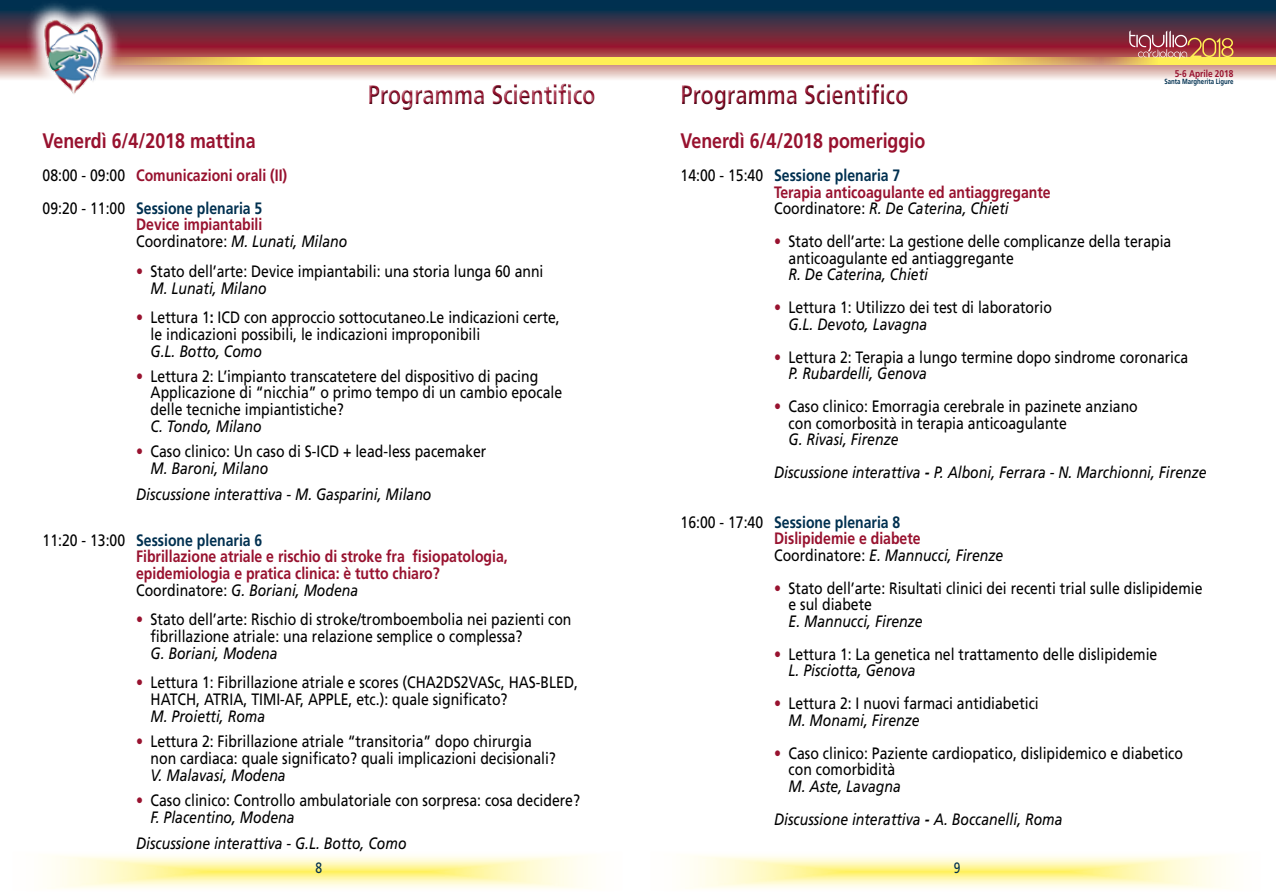
<style>
.page{position:relative;width:1276px;height:893px;background:#fff}
.page>*{position:absolute;margin:0;border:0;box-sizing:border-box;transform-origin:0 0}
.t1{font:700 27px "Frutiger LT Std";color:#98122f;scale:.8 1}
.t2{font:700 21px "Frutiger LT Std";color:#98122f;scale:.85 1}
.t3{font:16.5px/16.5px "Frutiger LT Std";color:#000;scale:.85 1}
.t4{font:italic 16.5px/33px "Frutiger LT Std";color:#000;scale:.85 1}
.t5{font:700 16.5px/16.8px "Frutiger LT Std";color:#98122f;scale:.85 1}
.t6{font:15px "Frutiger LT Std";color:#003050;scale:.8 1}
.t7{font:700 9.75px "Frutiger LT Std";color:#98122f;scale:.85 1}
.t8{font:700 7.5px "Frutiger LT Std";color:#003050;scale:.81 1}
.s1{font-weight:700;color:#98122f}
.s2{font-weight:700;color:#003050}
.s3{font-weight:400;color:#000}
.s4{font-weight:400;font-style:italic;color:#000}
.s5{color:#98122f}
.s6{font-style:italic}
.s7{font-weight:700}
.s8{color:#003050}
</style>
<div class="page">
<svg style="left:0;top:0;width:638px;height:80px;background:#75505d"></svg>
<svg style="left:638px;top:0;width:638px;height:80px;background:#73525f"></svg>
<svg style="left:1113px;top:58px;width:163px;height:7px"></svg>
<svg style="left:638px;top:58px;width:475px;height:7px;background:#f5de59"></svg>
<img style="left:25px;top:0;width:97px;height:80px">
<img style="left:43px;top:18px;width:61px;height:76px">
<svg style="left:104px;top:58px;width:534px;height:7px;background:#f6df5a"></svg>
<svg style="left:51px;top:856px;width:537px;height:33px;background:#fff9c6"></svg>
<svg style="left:689px;top:856px;width:537px;height:33px;background:#fff9c6"></svg>
<svg style="left:1129px;top:30px;width:104px;height:30px;background:#aa6555"></svg>
<div style="left:367px;top:83px;width:230px;height:29px;background:#000;opacity:.5"></div>
<div style="left:680px;top:83px;width:229px;height:29px;background:#000;opacity:.5"></div>
<h1 class="t1" style="left:368px;top:79px;width:286px">Programma Scientifico</h1>
<h1 class="t1" style="left:680px;top:79px;width:286px">Programma Scientifico</h1>
<p class="t7" style="left:1174px;top:68px;width:71px">5-6 Aprile 2018</p>
<p class="t8" style="left:1164px;top:77px;width:87px">Santa Margherita Ligure</p>
<p class="t2" style="left:43px;top:128px;width:252px">Venerdì 6/4/2018 mattina</p>
<p class="t3" style="left:43px;top:158px;width:289px;line-height:33px">08:00 - 09:00 <span class="s1">Comunicazioni orali (II)<br></span>09:20 - 11:00 <span class="s2">Sessione plenaria 5</span></p>
<p class="t5" style="left:136px;top:216px;width:250px;line-height:17.2px">Device impiantabili<br><span class="s3">Coordinatore:</span> <span class="s4">M. Lunati, Milano</span></p>
<p class="t3" style="left:151px;top:262px;width:464px;line-height:17.2px;text-indent:-14px"><span class="s5">•</span> Stato dell’arte: Device impiantabili: una storia lunga 60 anni<br><span class="s6">M. Lunati, Milano</span></p>
<p class="t3" style="left:151px;top:309px;width:483px;text-indent:-14px"><span class="s5">•</span> Lettura 1<span class="s7">:</span> ICD con approccio sottocutaneo.Le indicazioni certe, le indicazioni possibili, le indicazioni improponibili</p>
<p class="t4" style="left:151px;top:335px;width:133px">G.L. Botto, Como</p>
<p class="t3" style="left:151px;top:368px;width:486px;text-indent:-14px"><span class="s5">•</span> Lettura 2: L’impianto transcatetere del dispositivo di pacing<br>Applicazione di “nicchia” o primo tempo di un cambio epocale delle tecniche impiantistiche?</p>
<p class="t4" style="left:151px;top:410px;width:132px">C. Tondo, Milano</p>
<p class="t3" style="left:151px;top:443px;width:396px;line-height:17.2px;text-indent:-14px"><span class="s5">•</span> Caso clinico: Un caso di S-ICD + lead-less pacemaker<br><span class="s6">M. Baroni, Milano</span></p>
<p class="t4" style="left:136px;top:478px;width:349px">Discussione interattiva - M. Gasparini, Milano</p>
<p class="t5" style="left:136px;top:532px;width:439px;text-indent:-94px"><span class="s3">11:20 - 13:00</span> <span class="s8">Sessione plenaria 6<br></span>Fibrillazione atriale e rischio di stroke fra fisiopatologia, epidemiologia e pratica clinica: è tutto chiaro?<br><span class="s3">Coordinatore:</span> <span class="s4">G. Boriani, Modena</span></p>
<p class="t3" style="left:151px;top:611px;width:497px;text-indent:-14px"><span class="s5">•</span> Stato dell’arte: Rischio di stroke/tromboembolia nei pazienti con fibrillazione atriale: una relazione semplice o complessa?</p>
<p class="t4" style="left:151px;top:637px;width:151px">G. Boriani, Modena</p>
<p class="t3" style="left:151px;top:674px;width:504px;text-indent:-14px"><span class="s5">•</span> Lettura 1: Fibrillazione atriale e scores (CHA2DS2VASc, HAS-BLED,<br>HATCH, ATRIA, TIMI-AF, APPLE, etc.): quale significato?</p>
<p class="t4" style="left:151px;top:700px;width:136px">M. Proietti, Roma</p>
<p class="t3" style="left:151px;top:733px;width:478px;text-indent:-14px"><span class="s5">•</span> Lettura 2: Fibrillazione atriale “transitoria” dopo chirurgia non cardiaca: quale significato? quali implicazioni decisionali?</p>
<p class="t4" style="left:151px;top:759px;width:160px">V. Malavasi, Modena</p>
<p class="t3" style="left:151px;top:791px;width:507px;line-height:17.2px;text-indent:-14px"><span class="s5">•</span> Caso clinico: Controllo ambulatoriale con sorpresa: cosa decidere?<br><span class="s6">F. Placentino, Modena</span></p>
<p class="t4" style="left:136px;top:827px;width:320px">Discussione interattiva - G.L. Botto, Como</p>
<p class="t2" style="left:680px;top:128px;width:289px">Venerdì 6/4/2018 pomeriggio</p>
<p class="t5" style="left:774px;top:167px;width:327px;text-indent:-94px"><span class="s3">14:00 - 15:40</span> <span class="s8">Sessione plenaria 7<br></span>Terapia anticoagulante ed antiaggregante<br><span class="s3">Coordinatore:</span> <span class="s4">R. De Caterina, Chieti</span></p>
<p class="t3" style="left:788px;top:233px;width:452px;text-indent:-14px"><span class="s5">•</span> Stato dell’arte: La gestione delle complicanze della terapia anticoagulante ed antiaggregante</p>
<p class="t4" style="left:788px;top:258px;width:166px">R. De Caterina, Chieti</p>
<p class="t3" style="left:788px;top:299px;width:311px;text-indent:-14px"><span class="s5">•</span> Lettura 1: Utilizzo dei test di laboratorio<br><span class="s6">G.L. Devoto, Lavagna</span></p>
<p class="t3" style="left:788px;top:349px;width:472px;text-indent:-14px"><span class="s5">•</span> Lettura 2: Terapia a lungo termine dopo sindrome coronarica<br><span class="s6">P. Rubardelli, Genova</span></p>
<p class="t3" style="left:788px;top:398px;width:412px;text-indent:-14px"><span class="s5">•</span> Caso clinico: Emorragia cerebrale in pazinete anziano con comorbosità in terapia anticoagulante</p>
<p class="t4" style="left:774px;top:423px;width:510px;text-indent:14px">G. Rivasi, Firenze<br>Discussione interattiva <span class="s7">-</span> P. Alboni, Ferrara - N. Marchionni, Firenze</p>
<p class="t3" style="left:774px;top:514px;width:271px;text-indent:-94px">16:00 - 17:40 <span class="s2">Sessione plenaria 8<br></span><span class="s1">Dislipidemie e diabete<br></span>Coordinatore: <span class="s6">E. Mannucci, Firenze</span></p>
<p class="t3" style="left:788px;top:580px;width:488px;text-indent:-14px"><span class="s5">•</span> Stato dell’arte: Risultati clinici dei recenti trial sulle dislipidemie e sul diabete</p>
<p class="t4" style="left:788px;top:605px;width:159px">E. Mannucci, Firenze</p>
<p class="t3" style="left:788px;top:646px;width:435px;text-indent:-14px"><span class="s5">•</span> Lettura 1: La genetica nel trattamento delle dislipidemie<br><span class="s6">L. Pisciotta, Genova</span></p>
<p class="t3" style="left:788px;top:695px;width:296px;text-indent:-14px"><span class="s5">•</span> Lettura 2: I nuovi farmaci antidiabetici<br><span class="s6">M. Monami, Firenze</span></p>
<p class="t3" style="left:788px;top:745px;width:465px;text-indent:-14px"><span class="s5">•</span> Caso clinico: Paziente cardiopatico, dislipidemico e diabetico con comorbidità</p>
<p class="t4" style="left:774px;top:770px;width:341px;text-indent:14px">M. Aste, Lavagna<br>Discussione interattiva <span class="s7">-</span> A. Boccanelli, Roma</p>
<p class="t6" style="left:316px;top:859px;width:10px">8</p>
<p class="t6" style="left:953px;top:859px;width:10px">9</p>
</div>
